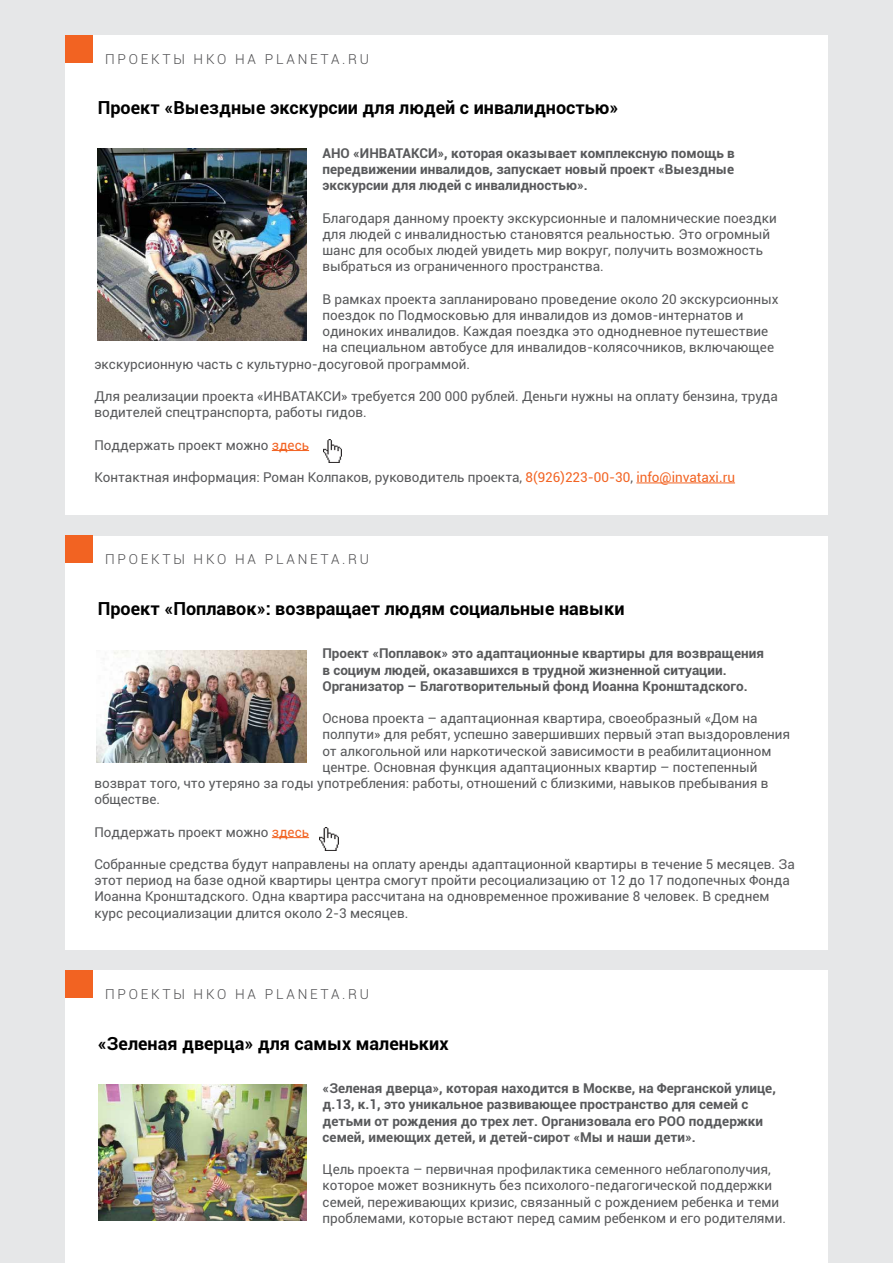
<style>
.page{position:relative;width:893px;height:1263px;background:#e6e7e8}
.page>*{position:absolute;margin:0;border:0;box-sizing:border-box;transform-origin:0 0}
.t1{font:700 18px "Roboto";color:#000}
.t2{font:300 13.8px "Roboto";letter-spacing:.2em;color:#4d4d4f}
.t3{font:13.5px/16.2px "Roboto";color:#58595b}
.t4{font:700 13.5px/16.2px "Roboto";color:#58595b}
.s1{color:#f26322}
</style>
<div class="page">
<div style="left:65px;top:35px;width:763px;height:479px;background:#fff"></div>
<div style="left:65px;top:536px;width:763px;height:413px;background:#fff"></div>
<div style="left:65px;top:971px;width:763px;height:292px;background:#fff"></div>
<div style="left:66px;top:35px;width:27px;height:27px;background:#f26322"></div>
<div style="left:66px;top:536px;width:27px;height:27px;background:#f26322"></div>
<div style="left:66px;top:971px;width:27px;height:27px;background:#f26322"></div>
<hr style="left:272px;top:450px;width:37px;height:1px;background:#f26322">
<hr style="left:636px;top:483px;width:99px;height:1px;background:#f26322">
<hr style="left:272px;top:837px;width:37px;height:1px;background:#f26322">
<img style="left:323px;top:439px;width:18px;height:23px">
<img style="left:320px;top:827px;width:18px;height:23px">
<img style="left:98px;top:149px;width:208px;height:191px">
<img style="left:96px;top:651px;width:210px;height:111px">
<img style="left:98px;top:1084px;width:208px;height:136px">
<p class="t2" style="left:105px;top:49px;width:265px">П РО ЕКТЫ НК О НА PLANETA.RU</p>
<h1 class="t1" style="left:98px;top:95px;width:522px">Проект «Выездные экскурсии для людей с инвалидностью»</h1>
<p class="t4" style="left:322px;top:144px;width:414px;text-align:justify">АНО «ИНВАТАКСИ», которая оказывает комплексную помощь в передвижении инвалидов, запускает новый проект «Выездные экскурсии для людей с инвалидностью».</p>
<p class="t3" style="left:322px;top:209px;width:456px">Благодаря данному проекту экскурсионные и паломнические поездки для людей с инвалидностью становятся реальностью. Это огромный шанс для особых людей увидеть мир вокруг, получить возможность выбраться из ограниченного пространства.</p>
<p class="t3" style="left:322px;top:290px;width:458px">В рамках проекта запланировано проведение около 20 экскурсионных</p>
<p class="t3" style="left:322px;top:306px;width:423px">поездок по Подмосковью для инвалидов из домов-интернатов и</p>
<p class="t3" style="left:322px;top:323px;width:447px">одиноких инвалидов. Каждая поездка это однодневное путешествие</p>
<p class="t3" style="left:322px;top:339px;width:453px">на специальном автобусе для инвалидов-колясочников, включающее</p>
<p class="t3" style="left:94px;top:355px;width:377px">экскурсионную часть с культурно-досуговой программой.</p>
<p class="t3" style="left:94px;top:387px;width:685px">Для реализации проекта «ИНВАТАКСИ» требуется 200 000 рублей. Деньги нужны на оплату бензина, труда водителей спецтранспорта, работы гидов.</p>
<p class="t3" style="left:94px;top:436px;width:216px">Поддержать проект можно <span class="s1">здесь</span></p>
<p class="t3" style="left:94px;top:468px;width:642px">Контактная информация: Роман Колпаков, руководитель проекта, <span class="s1">8(926)223-00-30</span>, <span class="s1">info@invataxi.ru</span></p>
<p class="t2" style="left:105px;top:550px;width:265px">П РО ЕКТЫ НК О НА PLANETA.RU</p>
<h1 class="t1" style="left:98px;top:596px;width:528px">Проект «Поплавок»: возвращает людям социальные навыки</h1>
<p class="t4" style="left:322px;top:645px;width:443px">Проект «Поплавок» это адаптационные квартиры для возвращения в социум людей, оказавшихся в трудной жизненной ситуации.<br>Организатор – Благотворительный фонд Иоанна Кронштадского.</p>
<p class="t3" style="left:322px;top:710px;width:437px">Основа проекта – адаптационная квартира, своеобразный «Дом на</p>
<p class="t3" style="left:322px;top:726px;width:469px">полпути» для ребят, успешно завершивших первый этап выздоровления</p>
<p class="t3" style="left:322px;top:742px;width:451px">от алкогольной или наркотической зависимости в реабилитационном</p>
<p class="t3" style="left:322px;top:758px;width:437px">центре. Основная функция адаптационных квартир – постепенный</p>
<p class="t3" style="left:94px;top:775px;width:676px">возврат того, что утеряно за годы употребления: работы, отношений с близкими, навыков пребывания в</p>
<p class="t3" style="left:94px;top:791px;width:67px">обществе.</p>
<p class="t3" style="left:94px;top:823px;width:216px">Поддержать проект можно <span class="s1">здесь</span></p>
<p class="t3" style="left:94px;top:856px;width:702px">Собранные средства будут направлены на оплату аренды адаптационной квартиры в течение 5 месяцев. За этот период на базе одной квартиры центра смогут пройти ресоциализацию от 12 до 17 подопечных Фонда Иоанна Кронштадского. Одна квартира рассчитана на одновременное проживание 8 человек. В среднем курс ресоциализации длится около 2-3 месяцев.</p>
<p class="t2" style="left:105px;top:985px;width:265px">П РО ЕКТЫ НК О НА PLANETA.RU</p>
<h1 class="t1" style="left:98px;top:1031px;width:352px">«Зеленая дверца» для самых маленьких</h1>
<p class="t4" style="left:323px;top:1080px;width:455px">«Зеленая дверца», которая находится в Москве, на Ферганской улице, д.13, к.1, это уникальное развивающее пространство для семей с детьми от рождения до трех лет. Организовала его РОО поддержки семей, имеющих детей, и детей-сирот «Мы и наши дети».</p>
<p class="t3" style="left:323px;top:1161px;width:465px">Цель проекта – первичная профилактика семенного неблагополучия, которое может возникнуть без психолого-педагогической поддержки семей, переживающих кризис, связанный с рождением ребенка и теми проблемами, которые встают перед самим ребенком и его родителями.</p>
</div>
